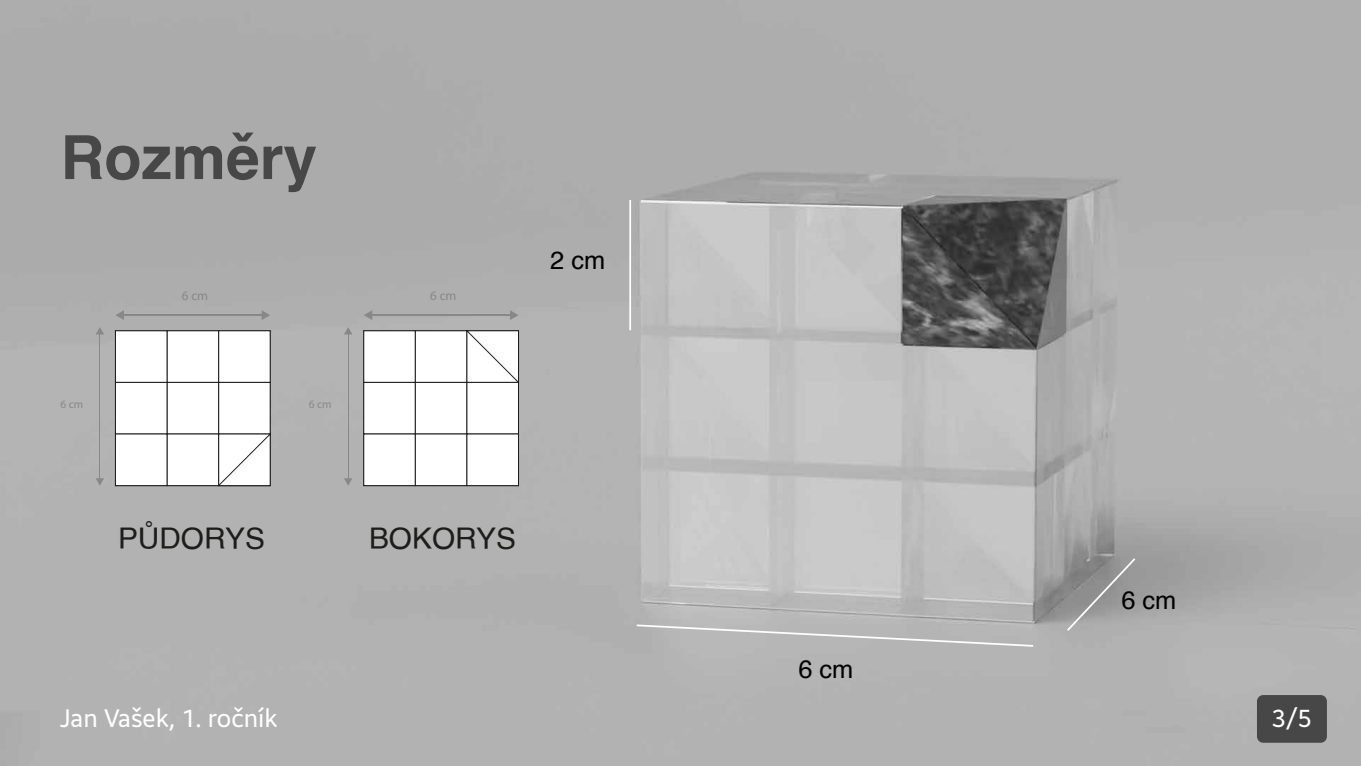
<style>
.page{position:relative;width:1361px;height:766px;background:#fff}
.page>*{position:absolute;margin:0;border:0;box-sizing:border-box;transform-origin:0 0}
.t1{font:700 60.77px "Helvetica";color:#484748}
.t2{font:29.8px "Helvetica";color:#1d1d1b}
.t3{font:25.38px "Helvetica";color:#000}
.t4{font:25px "Samsung Sans";color:#fff}
.t5{font:13.1px "Myriad Pro";color:#888}
.t6{font:11.32px "Myriad Pro";color:#888}
</style>
<div class="page">
<img style="left:0;top:0;width:1361px;height:765px">
<div style="left:1257px;top:694px;width:70px;height:48px;background:#484748;border-radius:6px"></div>
<div style="left:364px;top:330px;width:51px;height:52px;background:#fff"></div>
<div style="left:415px;top:330px;width:52px;height:52px;background:#fff;border:1px solid #1d1d1b"></div>
<div style="left:364px;top:382px;width:51px;height:52px;background:#fff"></div>
<div style="left:415px;top:382px;width:52px;height:52px;background:#fff;border:1px solid #1d1d1b"></div>
<div style="left:467px;top:382px;width:51px;height:52px;background:#fff"></div>
<div style="left:364px;top:434px;width:51px;height:51px;background:#fff"></div>
<div style="left:415px;top:434px;width:52px;height:51px;background:#fff;border:1px solid #1d1d1b"></div>
<div style="left:467px;top:434px;width:51px;height:51px;background:#fff"></div>
<svg style="left:466px;top:330px;width:53px;height:53px"></svg>
<hr style="left:348px;top:331px;width:1px;height:149px;background:#888">
<svg style="left:344px;top:478px;width:8px;height:7px"></svg>
<svg style="left:344px;top:327px;width:8px;height:7px"></svg>
<div style="left:218px;top:330px;width:52px;height:52px;background:#fff"></div>
<div style="left:218px;top:382px;width:52px;height:52px;background:#fff;border:1px solid #1d1d1b"></div>
<div style="left:167px;top:330px;width:52px;height:52px;background:#fff;border:1px solid #1d1d1b"></div>
<div style="left:167px;top:382px;width:52px;height:52px;background:#fff;border:1px solid #1d1d1b"></div>
<div style="left:167px;top:434px;width:52px;height:51px;background:#fff"></div>
<div style="left:115px;top:330px;width:52px;height:52px;background:#fff;border:1px solid #1d1d1b"></div>
<div style="left:115px;top:382px;width:52px;height:52px;background:#fff;border:1px solid #1d1d1b"></div>
<div style="left:115px;top:434px;width:52px;height:51px;background:#fff"></div>
<svg style="left:218px;top:433px;width:52px;height:52px"></svg>
<hr style="left:121px;top:314px;width:144px;height:1px;background:#888">
<svg style="left:115px;top:310px;width:9px;height:10px"></svg>
<svg style="left:262px;top:310px;width:8px;height:10px"></svg>
<hr style="left:369px;top:314px;width:144px;height:1px;background:#888">
<svg style="left:364px;top:310px;width:8px;height:10px"></svg>
<svg style="left:510px;top:310px;width:8px;height:10px"></svg>
<hr style="left:99px;top:331px;width:1px;height:149px;background:#888">
<svg style="left:96px;top:478px;width:8px;height:7px"></svg>
<svg style="left:96px;top:327px;width:8px;height:7px"></svg>
<hr style="left:629px;top:200px;width:2px;height:130px;background:#fff">
<svg style="left:635px;top:623px;width:400px;height:24px;background:#bbb"></svg>
<svg style="left:1065px;top:556px;width:72px;height:76px;background:#999"></svg>
<h1 class="t1" style="left:60px;top:108px;width:258px">Rozměry</h1>
<p class="t6" style="left:60px;top:397px;width:24px">6 cm</p>
<p class="t5" style="left:182px;top:287px;width:28px">6 cm</p>
<p class="t5" style="left:430px;top:287px;width:28px">6 cm</p>
<p class="t6" style="left:309px;top:397px;width:24px">6 cm</p>
<p class="t3" style="left:550px;top:241px;width:56px">2 cm</p>
<p class="t2" style="left:118px;top:515px;width:148px">PŮDORYS</p>
<p class="t2" style="left:369px;top:515px;width:148px">BOKORYS</p>
<p class="t3" style="left:798px;top:649px;width:56px">6 cm</p>
<p class="t3" style="left:1121px;top:580px;width:56px">6 cm</p>
<p class="t4" style="left:60px;top:700px;width:219px">Jan Vašek, 1. ročník</p>
<p class="t4" style="left:1272px;top:700px;width:41px">3/5</p>
</div>
